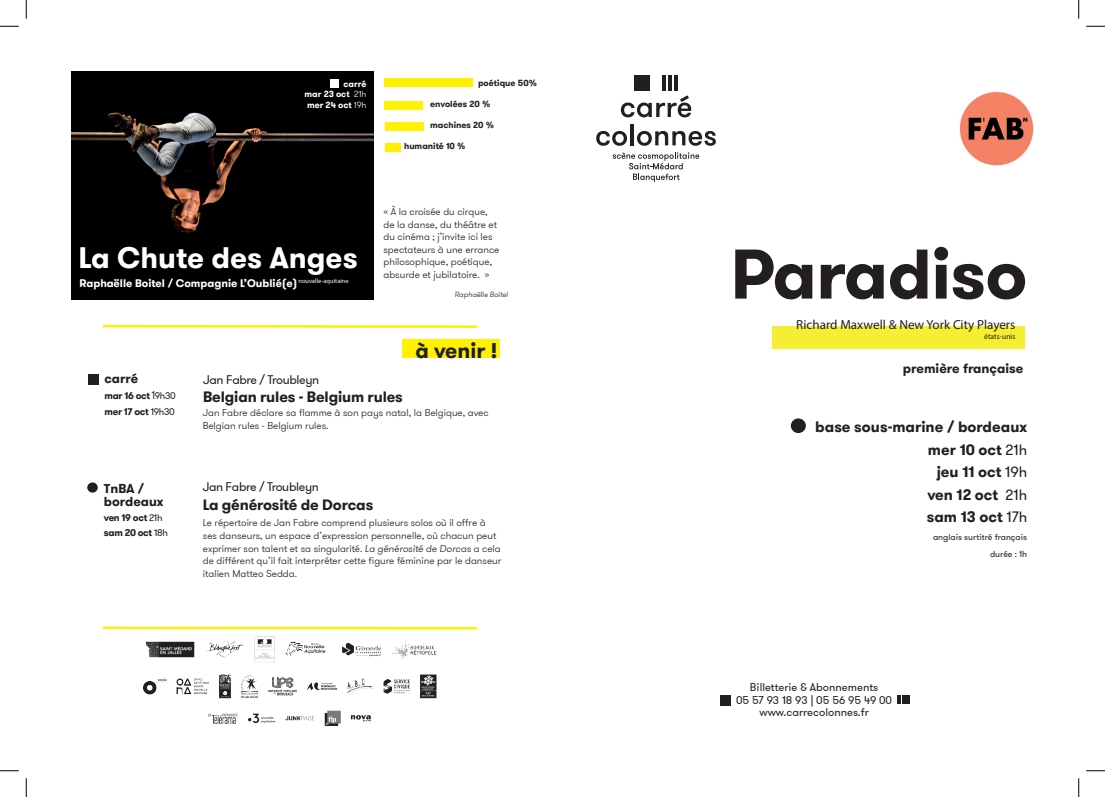
<style>
.page{position:relative;width:1105px;height:797px;background:#fff}
.page>*{position:absolute;margin:0;border:0;box-sizing:border-box;transform-origin:0 0}
.t1{font:700 70px "GT Walsheim";letter-spacing:-.01em;color:#231f20}
.t2{font:700 29.5px "GT Walsheim";color:#fff}
.t3{font:700 21.25px "GT Walsheim";color:#231f20}
.t4{font:700 15px/22.5px "GT Walsheim";letter-spacing:-.01em;color:#231f20;text-align:right}
.t5{font:13.12px "Myriad Pro";color:#231f20}
.t6{font:700 13.12px "GT Walsheim";color:#231f20}
.t7{font:700 12.88px/12.9px "GT Walsheim";color:#231f20}
.t8{font:12.5px "GT Walsheim";letter-spacing:-.03em;color:#231f20}
.t9{font:11.25px/12.5px "GT Walsheim";color:#231f20;text-align:center}
.t10{font:700 11px "GT Walsheim";color:#fff}
.t11{font:300 10px/12.5px "GT Walsheim";color:#231f20}
.t12{font:700 9.75px/16.2px "GT Walsheim";letter-spacing:-.03em;color:#231f20}
.t13{font:700 8.75px "GT Walsheim";color:#231f20}
.t14{font:8.75px/17.5px "GT Walsheim";color:#231f20;text-align:right}
.t15{font:700 8.75px/10.5px "GT Walsheim";color:#fff;text-align:justify}
.t16{font:7.62px "Myriad Pro";color:#231f20}
.t17{font:italic 300 7.5px "GT Walsheim";color:#231f20}
.s1{font-weight:300}
.s2{font-weight:400;font-size:11.5px}
.s3{font-weight:400}
.s4{font-style:italic}
</style>
<div class="page">
<img style="left:71px;top:71px;width:302px;height:228px">
<svg style="left:897px;top:695px;width:13px;height:8px"></svg>
<div style="left:720px;top:695px;width:10px;height:10px;background:#231f20"></div>
<svg style="left:102px;top:324px;width:376px;height:4px"></svg>
<div style="left:330px;top:79px;width:9px;height:9px;background:#fff"></div>
<div style="left:403px;top:339px;width:97px;height:18px;background:#fff101"></div>
<div style="left:772px;top:326px;width:252px;height:23px;background:#f6ee33"></div>
<div style="left:385px;top:78px;width:88px;height:8px;background:#fff101"></div>
<div style="left:385px;top:101px;width:38px;height:9px;background:#fff101"></div>
<div style="left:385px;top:143px;width:16px;height:9px;background:#fff101"></div>
<img style="left:144px;top:636px;width:292px;height:89px">
<div style="left:385px;top:122px;width:39px;height:9px;background:#fff101"></div>
<div style="left:791px;top:418px;width:15px;height:15px;background:#231f20;border-radius:50%"></div>
<div style="left:88px;top:374px;width:10px;height:10px;background:#231f20"></div>
<div style="left:87px;top:482px;width:11px;height:10px;background:#231f20;border-radius:50%"></div>
<svg style="left:621px;top:95px;width:70px;height:22px"></svg>
<svg style="left:596px;top:131px;width:31px;height:15px"></svg>
<hr style="left:630px;top:124px;width:4px;height:21px;background:#231f20">
<svg style="left:637px;top:131px;width:79px;height:15px"></svg>
<div style="left:634px;top:75px;width:16px;height:16px;background:#231f20"></div>
<hr style="left:662px;top:75px;width:4px;height:16px;background:#231f20">
<hr style="left:674px;top:75px;width:4px;height:16px;background:#231f20">
<hr style="left:668px;top:75px;width:4px;height:16px;background:#231f20">
<svg style="left:613px;top:152px;width:86px;height:30px"></svg>
<img style="left:959px;top:91px;width:75px;height:75px">
<svg style="left:102px;top:626px;width:376px;height:4px;background:#fff660"></svg>
<svg style="left:0;top:25px;width:19px;height:2px"></svg>
<svg style="left:1086px;top:25px;width:19px;height:2px"></svg>
<svg style="left:0;top:770px;width:19px;height:1px"></svg>
<svg style="left:1086px;top:770px;width:19px;height:1px"></svg>
<svg style="left:25px;top:0;width:2px;height:19px"></svg>
<svg style="left:25px;top:778px;width:2px;height:19px"></svg>
<svg style="left:1078px;top:0;width:1px;height:19px"></svg>
<svg style="left:1078px;top:778px;width:1px;height:19px"></svg>
<p class="t15" style="left:305px;top:79px;width:63px;text-indent:39px">carré mar 23 oct <span class="s1">21h </span>mer 24 oct <span class="s1">19h</span></p>
<p class="t13" style="left:478px;top:77px;width:61px">poétique 50%</p>
<p class="t13" style="left:430px;top:98px;width:62px">envolées 20 %</p>
<p class="t13" style="left:430px;top:119px;width:65px">machines 20 %</p>
<p class="t13" style="left:404px;top:141px;width:63px">humanité 10 %</p>
<h2 class="t2" style="left:79px;top:239px;width:281px">La Chute des Anges</h2>
<p class="t10" style="left:79px;top:275px;width:271px">Raphaëlle Boitel / Compagnie L’Oublié(e) <sup>nouvelle-aquitaine</sup></p>
<p class="t11" style="left:383px;top:206px;width:117px">« À la croisée du cirque, de la danse, du théâtre et du cinéma ; j’invite ici les spectateurs à une errance philosophique, poétique, absurde et jubilatoire. »</p>
<p class="t17" style="left:455px;top:289px;width:55px">Raphaëlle Boitel</p>
<h3 class="t3" style="left:415px;top:336px;width:84px">à venir !</h3>
<p class="t7" style="left:105px;top:372px;width:35px">carré</p>
<p class="t12" style="left:105px;top:387px;width:73px">mar 16 oct <span class="s2">1</span><span class="s3">9h30 </span>mer 17 oct <span class="s3">19h30</span></p>
<p class="t7" style="left:104px;top:482px;width:61px">TnBA / bordeaux</p>
<p class="t12" style="left:104px;top:510px;width:66px;line-height:14.5px">ven 19 oct <span class="s3">21h </span>sam 20 oct <span class="s3">18h</span></p>
<p class="t8" style="left:203px;top:371px;width:118px">Jan Fabre / Troubleyn</p>
<h3 class="t4" style="left:203px;top:386px;width:201px">Belgian rules - Belgium rules</h3>
<p class="t11" style="left:203px;top:407px;width:287px">Jan Fabre déclare sa flamme à son pays natal, la Belgique, avec<br>Belgian rules - Belgium rules.</p>
<p class="t8" style="left:203px;top:479px;width:118px">Jan Fabre / Troubleyn</p>
<h3 class="t4" style="left:203px;top:493px;width:172px">La générosité de Dorcas</h3>
<p class="t11" style="left:203px;top:517px;width:300px">Le répertoire de Jan Fabre comprend plusieurs solos où il offre à ses danseurs, un espace d’expression personnelle, où chacun peut exprimer son talent et sa singularité. <span class="s4">La générosité de Dorcas</span> a cela de différent qu’il fait interpréter cette figure féminine par le danseur italien Matteo Sedda.</p>
<h1 class="t1" style="left:731px;top:228px;width:298px">Paradiso</h1>
<h3 class="t5" style="left:796px;top:317px;width:221px">Richard Maxwell &amp; New York City Players</h3>
<p class="t16" style="left:984px;top:331px;width:33px">états-unis</p>
<h3 class="t6" style="left:903px;top:360px;width:122px">première française</h3>
<h3 class="t4" style="left:815px;top:416px;width:213px">base sous-marine / bordeaux mer 10 oct <span class="s3">21h<br></span>jeu 11 oct <span class="s3">19h<br></span>ven 12 oct <span class="s3">21h<br></span>sam 13 oct <span class="s3">17h</span></h3>
<p class="t14" style="left:933px;top:528px;width:96px">anglais surtitré français durée : 1h</p>
<p class="t9" style="left:736px;top:681px;width:158px">Billetterie &amp; Abonnements<br>05 57 93 18 93 | 05 56 95 49 00 www.carrecolonnes.fr</p>
</div>
